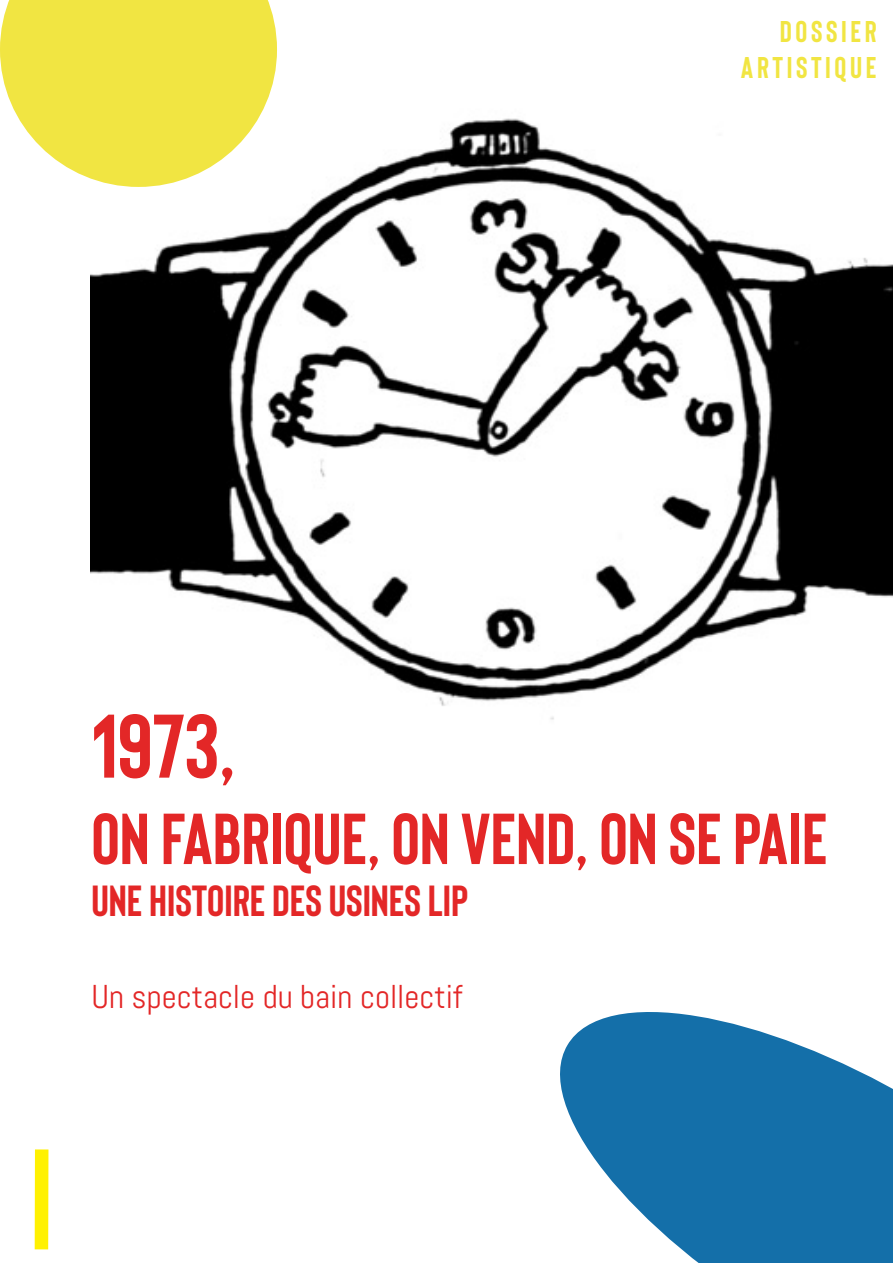
<style>
.page{position:relative;width:893px;height:1263px;background:#fff}
.page>*{position:absolute;margin:0;border:0;box-sizing:border-box;transform-origin:0 0}
.t1{font:700 90px "Bison";color:#e32727}
.t2{font:700 72px "Bison";color:#e32727}
.t3{font:700 43.5px "Bison";color:#e32727}
.t4{font:33px "Abel";color:#e32727}
.t5{font:700 30px/36px "Bison";letter-spacing:.12em;color:#f1e542;text-align:right}
</style>
<div class="page">
<svg style="left:560px;top:1012px;width:333px;height:251px;fill:#146fa9"></svg>
<img style="left:90px;top:118px;width:803px;height:602px">
<div style="left:479px;top:1210px;width:86px;height:26px;background:#fff"></div>
<svg style="left:0;top:0;width:277px;height:187px;fill:#f1e542"></svg>
<div style="left:35px;top:1149px;width:13px;height:100px;background:#fff101"></div>
<div style="left:73px;top:632px;width:213px;height:133px;background:#fff"></div>
<p class="t5" style="left:741px;top:12px;width:137px">DOSSIER<br>ARTISTIQUE</p>
<p class="t1" style="left:91px;top:688px;width:146px">1973,</p>
<p class="t2" style="left:91px;top:792px;width:738px">ON FABRIQUE, ON VEND, ON SE PAIE</p>
<p class="t3" style="left:91px;top:873px;width:378px">UNE HISTOIRE DES USINES LIP</p>
<p class="t4" style="left:91px;top:976px;width:373px">Un spectacle du bain collectif</p>
</div>
